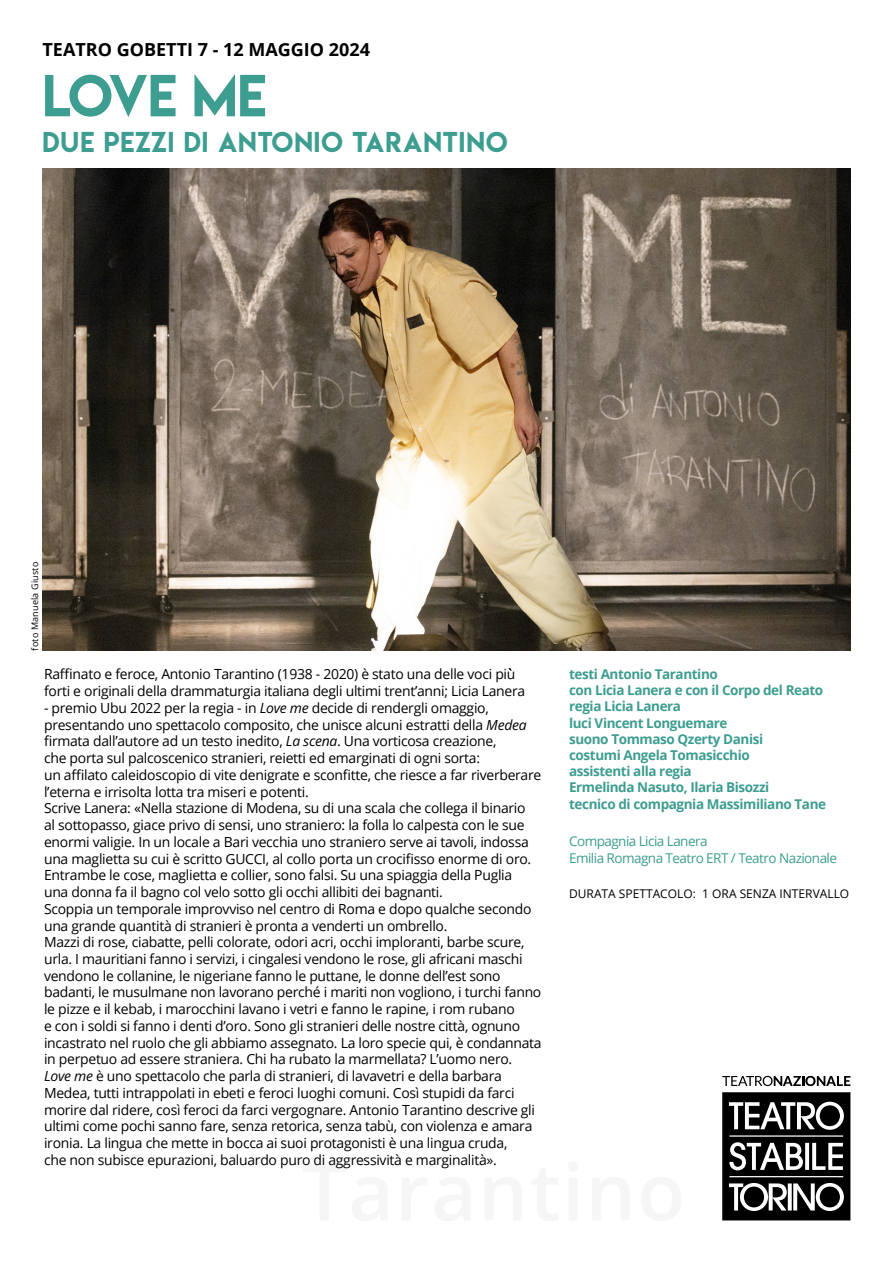
<style>
.page{position:relative;width:893px;height:1263px;background:#fff}
.page>*{position:absolute;margin:0;border:0;box-sizing:border-box;transform-origin:0 0}
.t1{font:52.5px "Lemon Milk";letter-spacing:-.025em;color:#3d9d90}
.t2{font:25.5px "Lemon Milk";letter-spacing:.04em;color:#3d9d90}
.t3{font:700 18px "Open Sans";color:#000}
.t4{font:13.95px/16.8px "Open Sans";letter-spacing:-.02em;color:#000}
.t5{font:700 13.5px/16.2px "Open Sans";letter-spacing:-.03em;color:#3d9d90}
.t6{font:13.5px/16.2px "Open Sans";letter-spacing:-.04em;color:#3d9d90}
.t7{font:12px "Open Sans";color:#000}
.t8{font:9px "Open Sans";letter-spacing:.02em;color:#000}
.s1{font-style:italic}
</style>
<div class="page">
<div style="left:722px;top:1092px;width:128px;height:128px;background:#000"></div>
<svg style="left:729px;top:1102px;width:115px;height:109px"></svg>
<svg style="left:722px;top:1076px;width:128px;height:10px"></svg>
<img style="left:43px;top:169px;width:807px;height:482px">
<p class="t3" style="left:43px;top:37px;width:12px">teatr</p>
<p class="t3" style="left:98px;top:37px;width:164px">o GOBETTI 7 - 12 maggi</p>
<p class="t3" style="left:310px;top:37px;width:62px">o 2024</p>
<h1 class="t1" style="left:43px;top:58px;width:225px">LOVE ME</h1>
<h2 class="t2" style="left:43px;top:124px;width:466px">DUE PEZZI DI ANTONIO TARANTINO</h2>
<p class="t8" style="left:29px;top:651px;width:90px;rotate:-90deg">foto Manuela Giusto</p>
<p class="t4" style="left:44px;top:665px;width:483px">Raffinato e feroce, Antonio Tarantino (1938 - 2020) è stato una delle voci più̀ forti e originali della drammaturgia italiana degli ultimi trent’anni; Licia Lanera</p>
<p class="t4" style="left:44px;top:699px;width:499px">- premio Ubu 2022 per la regia - in <span class="s1">Love me</span> decide di rendergli omaggio, presentando uno spettacolo composito, che unisce alcuni estratti della <span class="s1">Medea </span>firmata dall’autore ad un testo inedito, <span class="s1">La scena</span>. Una vorticosa creazione,<br>che porta sul palcoscenico stranieri, reietti ed emarginati di ogni sorta:<br>un affilato caleidoscopio di vite denigrate e sconfitte, che riesce a far riverberare l’eterna e irrisolta lotta tra miseri e potenti.<br>Scrive Lanera: «Nella stazione di Modena, su di una scala che collega il binario<br>al sottopasso, giace privo di sensi, uno straniero: la folla lo calpesta con le sue enormi valigie. In un locale a Bari vecchia uno straniero serve ai tavoli, indossa una maglietta su cui è scritto GUCCI, al collo porta un crocifisso enorme di oro.<br>Entrambe le cose, maglietta e collier, sono falsi. Su una spiaggia della Puglia<br>una donna fa il bagno col velo sotto gli occhi allibiti dei bagnanti.<br>Scoppia un temporale improvviso nel centro di Roma e dopo qualche secondo una grande quantità di stranieri è pronta a venderti un ombrello.<br>Mazzi di rose, ciabatte, pelli colorate, odori acri, occhi imploranti, barbe scure, urla. I mauritiani fanno i servizi, i cingalesi vendono le rose, gli africani maschi vendono le collanine, le nigeriane fanno le puttane, le donne dell’est sono badanti, le musulmane non lavorano perché i mariti non vogliono, i turchi fanno le pizze e il kebab, i marocchini lavano i vetri e fanno le rapine, i rom rubano<br>e con i soldi si fanno i denti d’oro. Sono gli stranieri delle nostre città, ognuno incastrato nel ruolo che gli abbiamo assegnato. La loro specie qui, è condannata in perpetuo ad essere straniera. Chi ha rubato la marmellata? L’uomo nero.<br><span class="s1">Love me</span> è uno spettacolo che parla di stranieri, di lavavetri e della barbara Medea, tutti intrappolati in ebeti e feroci luoghi comuni. Così stupidi da farci morire dal ridere, così feroci da farci vergognare. Antonio Tarantino descrive gli ultimi come pochi sanno fare, senza retorica, senza tabù, con violenza e amara ironia. La lingua che mette in bocca ai suoi protagonisti è una lingua cruda,<br>che non subisce epurazioni, baluardo puro di aggressività e marginalità».</p>
<p class="t5" style="left:569px;top:666px;width:259px">testi Antonio Tarantino<br>con Licia Lanera e con il Corpo del Reato regia Licia Lanera<br>luci Vincent Longuemare<br>suono Tommaso Qzerty Danisi<br>costumi Angela Tomasicchio<br>assistenti alla regia<br>Ermelinda Nasuto, Ilaria Bisozzi<br>tecnico di compagnia Massimiliano Tane</p>
<p class="t6" style="left:569px;top:833px;width:146px">Compagnia Licia Lanera<br>Emilia Romagna Teatro ERT</p>
<p class="t6" style="left:731px;top:849px;width:108px">/ Teatro Nazionale</p>
<p class="t7" style="left:569px;top:886px;width:282px">durata spettacolo: 1 ora senza intervallo</p>
</div>
